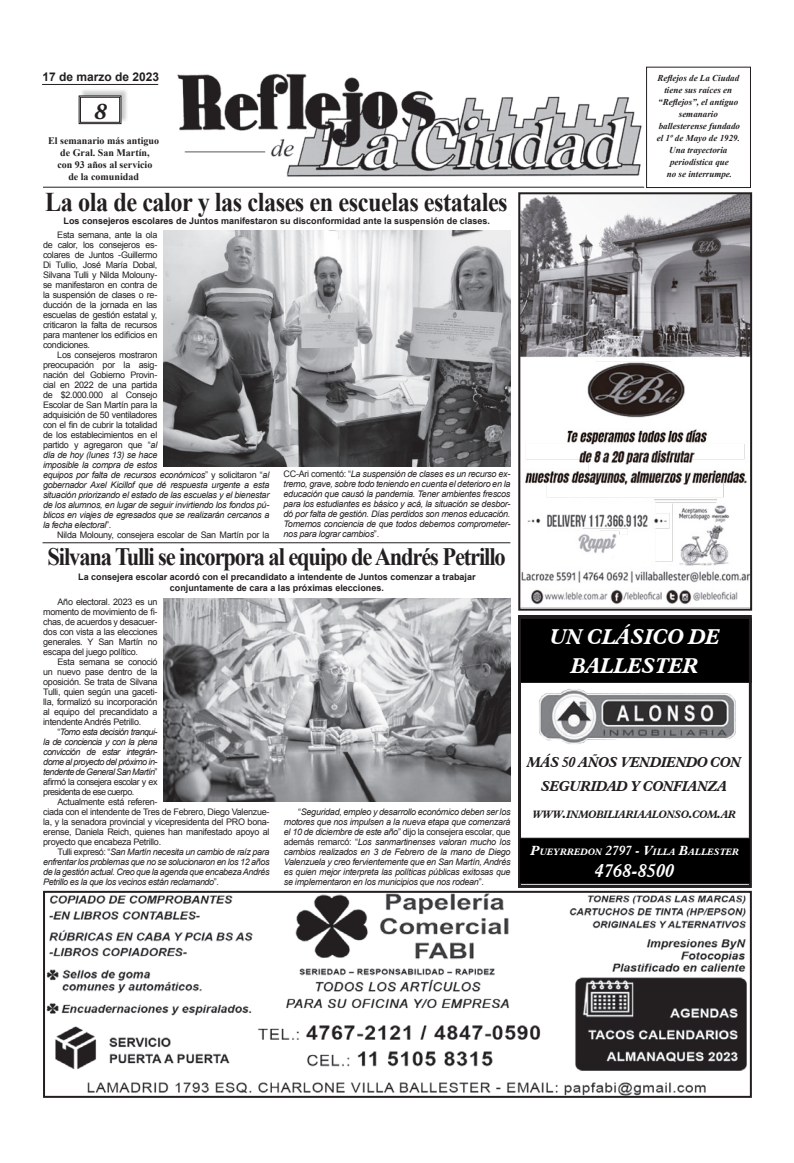
<style>
.page{position:relative;width:794px;height:1163px;background:#fff}
.page>*{position:absolute;margin:0;border:0;box-sizing:border-box;transform-origin:0 0}
.t1{font:700 27px "Times New Roman";letter-spacing:-.02em;color:#231f20;scale:.9 1}
.t2{font:700 25px "Times New Roman";letter-spacing:-.05em;color:#231f20;scale:.9 1}
.t3{font:italic 700 24px "Adobe Garamond Pro";color:#231f20}
.t4{font:italic 700 21px/29px "Aldine 721 BT";letter-spacing:-.01em;color:#fff;text-align:center}
.t5{font:italic 700 18px "Aldine 721 BT";letter-spacing:.01em;color:#fff}
.t6{font:italic 700 14px/24px "Aldine 721 BT";letter-spacing:-.03em;color:#231f20;text-align:center}
.t7{font:italic 700 13px "Aldine 721 BT";color:#fff}
.t8{font:700 12px "Arial";color:#231f20}
.t9{font:italic 700 10.5px "Aldine 721 BT";color:#231f20}
.t10{font:700 10px "Times New Roman";color:#231f20}
.t11{font:italic 700 9.1px "Aldine 721 BT";color:#fff}
.t12{font:italic 9px/10px "Arial";letter-spacing:-.03em;color:#231f20;text-align:justify}
.t13{font:9px/10px "Arial";letter-spacing:-.03em;color:#231f20;text-align:justify}
.t14{font:700 9px/11px "Arial";color:#231f20;text-align:center}
.t15{font:italic 700 9px/12px "Times New Roman";color:#231f20;text-align:center}
.s1{font-style:normal}
.s2{font-size:15px}
.s3{font-size:13px}
.s4{font-size:9.1px}
</style>
<div class="page">
<img style="left:177px;top:73px;width:465px;height:104px">
<div style="left:646px;top:67px;width:105px;height:121px;border:1px solid #231f20"></div>
<div style="left:80px;top:88px;width:49px;height:34px;background:#231f20;opacity:.23"></div>
<svg style="left:78px;top:95px;width:44px;height:29px"></svg>
<div style="left:80px;top:97px;width:40px;height:26px;border:1px solid #231f20"></div>
<hr style="left:43px;top:187px;width:601px;height:1px;background:#231f20">
<hr style="left:42px;top:84px;width:116px;height:1px;background:#231f20">
<div style="left:518px;top:618px;width:233px;height:64px;background:#000"></div>
<div style="left:518px;top:615px;width:234px;height:272px;border:3px solid #231f20"></div>
<img style="left:539px;top:689px;width:197px;height:55px">
<div style="left:519px;top:838px;width:231px;height:45px;background:#000"></div>
<div style="left:519px;top:837px;width:232px;height:47px;border:1px solid #231f20"></div>
<img style="left:46px;top:893px;width:701px;height:201px">
<div style="left:43px;top:890px;width:709px;height:207px;border:2px solid #231f20"></div>
<img style="left:521px;top:195px;width:228px;height:410px">
<div style="left:518px;top:192px;width:234px;height:418px;border:2px solid #231f20"></div>
<img style="left:163px;top:230px;width:347px;height:236px">
<img style="left:163px;top:598px;width:347px;height:203px">
<hr style="left:43px;top:542px;width:467px;height:1px;background:#231f20">
<p class="t8" style="left:43px;top:69px;width:118px">17 de marzo de 2023</p>
<p class="t3" style="left:94px;top:97px;width:14px">8</p>
<p class="t10" style="left:48px;top:134px;width:112px">El semanario más antiguo</p>
<p class="t10" style="left:60px;top:146px;width:91px">de Gral. San Martín,</p>
<p class="t10" style="left:57px;top:158px;width:97px">con 93 años al servicio</p>
<p class="t10" style="left:68px;top:170px;width:72px">de la comunidad</p>
<p class="t1" style="left:45px;top:183px;width:515px">La ola de calor y las clases en escuelas estatales</p>
<p class="t14" style="left:64px;top:216px;width:428px">Los consejeros escolares de Juntos manifestaron su disconformidad ante la suspensión de clases.</p>
<p class="t13" style="left:43px;top:230px;width:116px;text-indent:14px">Esta semana, ante la ola de calor, los consejeros es&shy;colares de Juntos -Guillermo Di Tullio, José María Dobal, Silvana Tulli y Nilda Molouny&shy;se manifestaron en contra de la suspensión de clases o re&shy;ducción de la jornada en las escuelas de gestión estatal y, criticaron la falta de recursos para mantener los edificios en condiciones.</p>
<p class="t12" style="left:43px;top:350px;width:228px;text-align:left;text-indent:14px"><span class="s1">Los consejeros mostraron<br>preocupación por la asig-<br>nación del Gobierno Provin-<br>cial en 2022 de una partida<br>de $2.000.000 al Consejo<br>Escolar de San Martín para la<br>adquisición de 50 ventiladores<br>con el fin de cubrir la totalidad<br>de los establecimientos en el<br>partido y agregaron que “</span>al<br>día de hoy (lunes 13) se hace<br>imposible la compra de estos<br>equipos por falta de recursos económicos<span class="s1">” y solicitaron “</span>al gobernador Axel Kicillof que dé respuesta urgente a esta situación priorizando el estado de las escuelas y el bienestar de los alumnos, en lugar de seguir invirtiendo los fondos pú&shy;blicos en viajes de egresados que se realizarán cercanos a la fecha electoral<span class="s1">”.</span></p>
<p class="t13" style="left:57px;top:530px;width:213px">Nilda Molouny, consejera escolar de San Martín por la</p>
<p class="t12" style="left:283px;top:469px;width:228px"><span class="s1">CC-Ari comentó: “</span>La suspensión de clases es un recurso ex&shy;tremo, grave, sobre todo teniendo en cuenta el deterioro en la educación que causó la pandemia. Tener ambientes frescos para los estudiantes es básico y acá, la situación se desbor&shy;dó por falta de gestión. Días perdidos son menos educación.<br>Tomemos conciencia de que todos debemos comprometer&shy;nos para lograr cambios<span class="s1">”.</span></p>
<p class="t2" style="left:48px;top:539px;width:511px">Silvana Tulli se incorpora al equipo de Andrés Petrillo</p>
<p class="t14" style="left:78px;top:571px;width:399px">La consejera escolar acordó con el precandidato a intendente de Juntos comenzar a trabajar conjuntamente de cara a las próximas elecciones.</p>
<p class="t13" style="left:43px;top:596px;width:116px;text-indent:14px">Año electoral. 2023 es un momento de movimiento de fi&shy;chas, de acuerdos y desacuer&shy;dos con vista a las elecciones generales. Y San Martín no escapa del juego político.</p>
<p class="t13" style="left:43px;top:656px;width:116px;text-indent:14px">Esta semana se conoció un nuevo pase dentro de la oposición. Se trata de Silvana Tulli, quien según una gaceti&shy;lla, formalizó su incorporación al equipo del precandidato a intendente Andrés Petrillo.</p>
<p class="t12" style="left:43px;top:726px;width:116px;text-indent:14px"><span class="s1">“</span>Tomo esta decisión tranqui&shy;la de conciencia y con la plena convicción de estar integrán&shy;dome al proyecto del próximo in&shy;tendente de General San Martín<span class="s1">” afirmó la consejera escolar y ex presidenta de ese cuerpo.</span></p>
<p class="t13" style="left:43px;top:796px;width:228px;text-align:left;text-indent:14px">Actualmente está referen-<br>ciada con el intendente de Tres de Febrero, Diego Valenzue&shy;la, y la senadora provincial y vicepresidenta del PRO bona&shy;erense, Daniela Reich, quienes han manifestado apoyo al proyecto que encabeza Petrillo.</p>
<p class="t12" style="left:43px;top:846px;width:228px;text-indent:14px"><span class="s1">Tulli expresó: “</span>San Martín necesita un cambio de raíz para enfrentar los problemas que no se solucionaron en los 12 años de la gestión actual. Creo que la agenda que encabeza Andrés Petrillo es la que los vecinos están reclamando<span class="s1">”.</span></p>
<p class="t12" style="left:284px;top:806px;width:228px;text-indent:14px"><span class="s1">“</span>Seguridad, empleo y desarrollo económico deben ser los motores que nos impulsen a la nueva etapa que comenzará el 10 de diciembre de este año<span class="s1">” dijo la consejera escolar, que además remarcó: “</span>Los sanmartinenses valoran mucho los cambios realizados en 3 de Febrero de la mano de Diego Valenzuela y creo fervientemente que en San Martín, Andrés es quien mejor interpreta las políticas públicas exitosas que se implementaron en los municipios que nos rodean<span class="s1">”.</span></p>
<p class="t15" style="left:657px;top:72px;width:83px">Reflejos de La Ciudad</p>
<p class="t15" style="left:658px;top:84px;width:82px">tiene sus raíces en “Reflejos”, el antiguo semanario</p>
<p class="t15" style="left:656px;top:120px;width:85px;text-align:left">ballesterense fundado el 1º de Mayo de 1929.</p>
<p class="t15" style="left:669px;top:144px;width:60px">Una trayectoria</p>
<p class="t15" style="left:670px;top:156px;width:60px">periodística que</p>
<p class="t15" style="left:667px;top:168px;width:67px">no se interrumpe.</p>
<p class="t4" style="left:549px;top:621px;width:172px">UN CLÁSICO DE<br>BALLESTER</p>
<p class="t6" style="left:527px;top:749px;width:216px">MÁS 50 AÑOS VENDIENDO CON<br>SEGURIDAD Y CONFIANZA</p>
<p class="t9" style="left:532px;top:807px;width:42px">WWW<span class="s2">.</span>INMOBILIARIAALONSO</p>
<p class="t9" style="left:689px;top:807px;width:41px"><span class="s2">.</span>COM<span class="s2">.</span>AR</p>
<p class="t11" style="left:530px;top:846px;width:17px"><span class="s3">P</span>UEYRREDON</p>
<p class="t7" style="left:606px;top:842px;width:54px">2797 - V<span class="s4">ILLA</span></p>
<p class="t11" style="left:679px;top:846px;width:17px"><span class="s3">B</span>ALLESTER</p>
<p class="t5" style="left:595px;top:859px;width:81px">4768-8500</p>
</div>
